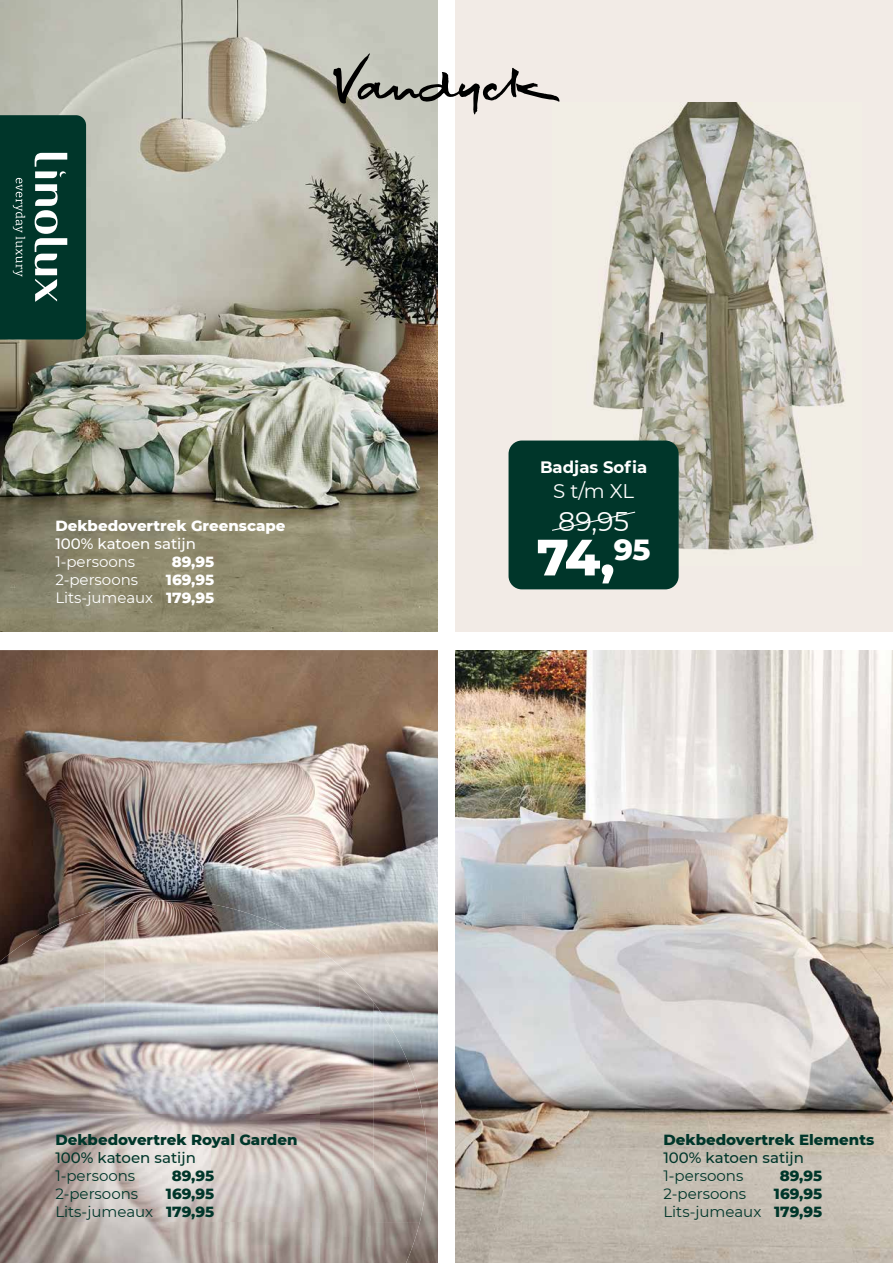
<style>
.page{position:relative;width:893px;height:1263px;background:#fff}
.page>*{position:absolute;margin:0;border:0;box-sizing:border-box;transform-origin:0 0}
.t1{font:800 51px "Montserrat";color:#fff}
.t2{font:27px "Montserrat";color:#fff}
.t3{font:19.8px "Montserrat";color:#fff}
.t4{font:700 16.5px "Montserrat";color:#fff}
.t5{font:800 15px/18px "Montserrat";color:#00362a;text-align:right}
.t6{font:800 15px/18.1px "Montserrat";color:#fff;text-align:right}
.t7{font:15px "Montserrat";color:#00362a}
.t8{font:500 15px "Montserrat";color:#00362a}
.t9{font:15px "Montserrat";color:#fff}
.t10{font:500 15px "Montserrat";color:#fff}
.s1{font-weight:400}
</style>
<div class="page">
<div style="left:455px;top:0;width:438px;height:631px;background:#f2ebe6"></div>
<img style="left:0;top:0;width:438px;height:631px">
<img style="left:593px;top:103px;width:252px;height:447px">
<img style="left:0;top:650px;width:438px;height:613px">
<img style="left:455px;top:650px;width:438px;height:613px">
<img style="left:0;top:908px;width:104px;height:314px">
<img style="left:104px;top:900px;width:108px;height:322px">
<img style="left:212px;top:904px;width:108px;height:318px">
<img style="left:320px;top:950px;width:54px;height:313px">
<img style="left:373px;top:1002px;width:54px;height:220px">
<img style="left:0;top:1222px;width:320px;height:41px">
<img style="left:373px;top:1222px;width:47px;height:41px">
<div style="left:509px;top:440px;width:170px;height:149px;background:#00362a;border-radius:13px"></div>
<svg style="left:552px;top:511px;width:84px;height:20px"></svg>
<svg style="left:0;top:115px;width:86px;height:224px;background:#194a3f"></svg>
<svg style="left:333px;top:53px;width:227px;height:62px"></svg>
<p class="t6" style="left:55px;top:515px;width:232px">Dekbedovertrek Greenscape</p>
<p class="t10" style="left:55px;top:533px;width:142px">100% katoen satijn</p>
<p class="t9" style="left:55px;top:551px;width:81px">1-persoons</p>
<p class="t6" style="left:172px;top:551px;width:44px">89,95</p>
<p class="t9" style="left:55px;top:569px;width:84px">2-persoons</p>
<p class="t6" style="left:55px;top:569px;width:160px">169,95<br><span class="s1">Lits-jumeaux</span> 179,95</p>
<p class="t5" style="left:55px;top:1130px;width:244px">Dekbedovertrek Royal Garden</p>
<p class="t8" style="left:55px;top:1147px;width:142px">100% katoen satijn</p>
<p class="t7" style="left:55px;top:1165px;width:81px">1-persoons</p>
<p class="t5" style="left:172px;top:1166px;width:44px">89,95</p>
<p class="t7" style="left:55px;top:1183px;width:84px">2-persoons</p>
<p class="t5" style="left:55px;top:1184px;width:160px">169,95<br><span class="s1">Lits-jumeaux</span> 179,95</p>
<p class="t4" style="left:540px;top:456px;width:109px">Badjas Sofia</p>
<h3 class="t3" style="left:553px;top:477px;width:82px">S t/m XL</h3>
<h2 class="t2" style="left:558px;top:503px;width:72px">89,95</h2>
<h1 class="t1" style="left:537px;top:520px;width:115px">74,<sup>95</sup></h1>
<p class="t5" style="left:663px;top:1130px;width:212px">Dekbedovertrek Elements</p>
<p class="t8" style="left:663px;top:1147px;width:142px">100% katoen satijn</p>
<p class="t7" style="left:663px;top:1165px;width:81px">1-persoons</p>
<p class="t5" style="left:780px;top:1166px;width:44px">89,95</p>
<p class="t7" style="left:663px;top:1183px;width:84px">2-persoons</p>
<p class="t5" style="left:663px;top:1184px;width:161px">169,95<br><span class="s1">Lits-jumeaux</span> 179,95</p>
</div>
